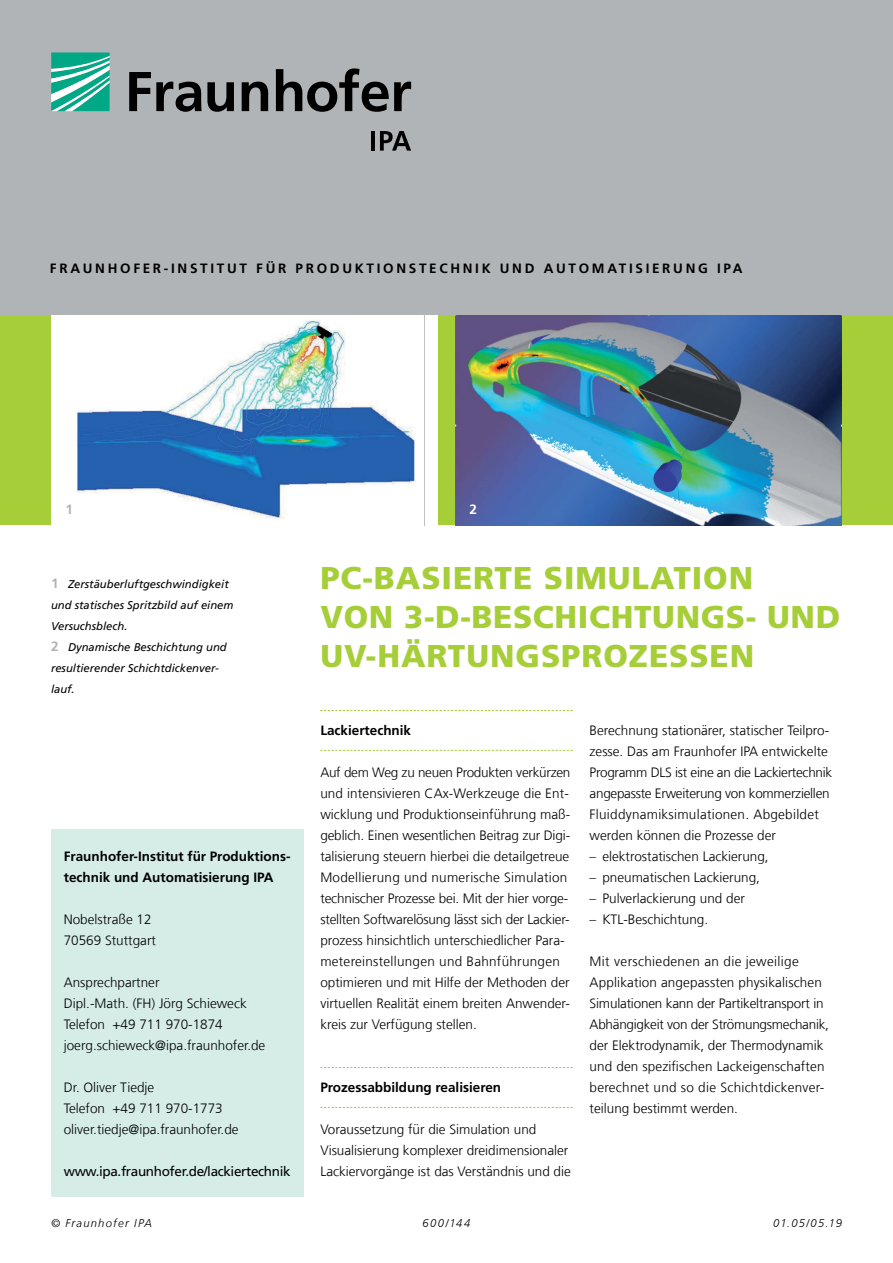
<style>
.page{position:relative;width:893px;height:1263px;background:#fff}
.page>*{position:absolute;margin:0;border:0;box-sizing:border-box;transform-origin:0 0}
.t1{font:900 31.5px/39px "Frutiger LT Com";letter-spacing:.03em;color:#a6ce39}
.t2{font:300 13.5px/21px "Frutiger LT Com";color:#000}
.t3{font:700 13.5px/21px "Frutiger LT Com";color:#000}
.t4{font:13.5px "Frutiger LT Com";letter-spacing:-.025em;color:#000}
.t5{font:700 13.5px "Frutiger LT Com";letter-spacing:.2em;color:#000}
.t6{font:700 13.5px "Frutiger LT Com";color:#b1b4b6}
.t7{font:700 13.5px "Frutiger LT Com";color:#fff}
.t8{font:italic 11.25px/21px "Frutiger LT Com";color:#000}
.t9{font:italic 300 11.25px "Frutiger LT Com";letter-spacing:.105em;color:#000}
.s1{font-weight:700;font-style:normal;font-size:13.5px;color:#b1b4b6}
</style>
<div class="page">
<div style="left:0;top:315px;width:893px;height:210px;background:#a6ce39"></div>
<div style="left:51px;top:315px;width:387px;height:211px;background:#fff"></div>
<img style="left:77px;top:320px;width:338px;height:199px">
<img style="left:455px;top:315px;width:386px;height:210px">
<div style="left:0;top:0;width:893px;height:315px;background:#b1b4b6"></div>
<svg style="left:51px;top:53px;width:59px;height:58px;background:#4cbfa8"></svg>
<svg style="left:129px;top:68px;width:282px;height:44px"></svg>
<hr style="left:371px;top:131px;width:4px;height:20px;background:#000">
<svg style="left:380px;top:131px;width:31px;height:20px"></svg>
<svg style="left:320px;top:710px;width:253px;height:1px"></svg>
<svg style="left:320px;top:750px;width:253px;height:1px"></svg>
<svg style="left:320px;top:1067px;width:253px;height:1px"></svg>
<svg style="left:320px;top:1107px;width:253px;height:1px"></svg>
<div style="left:51px;top:829px;width:252px;height:368px;background:#d6ede7"></div>
<p class="t5" style="left:50px;top:260px;width:328px">FRAUNHOFER-INSTITUT FÜR Pro du ktionste</p>
<p class="t3" style="left:439px;top:258px;width:21px">chni</p>
<p class="t3" style="left:482px;top:258px;width:86px">k un d Auto</p>
<p class="t3" style="left:592px;top:258px;width:27px">matisierun</p>
<p class="t3" style="left:698px;top:258px;width:46px">g IPA</p>
<p class="t6" style="left:66px;top:501px;width:9px">1</p>
<p class="t7" style="left:469px;top:501px;width:9px">2</p>
<p class="t8" style="left:51px;top:574px;width:184px"><span class="s1">1</span> Zerstäuberluftgeschwindigkeit und statisches Spritzbild auf einem<br>Versuchsblech.<br><span class="s1">2</span> Dynamische Beschichtung und resultierender Schichtdickenver&shy;lauf.</p>
<h1 class="t1" style="left:320px;top:558px;width:521px">PC-BASIERTE SIMULATION<br>VON 3-D-BESCHICHTUNGS- UND<br>UV-HÄRTUNGSPROZESSEN</h1>
<p class="t3" style="left:320px;top:720px;width:92px">Lackiertechnik</p>
<p class="t2" style="left:320px;top:762px;width:252px">Auf dem Weg zu neuen Produkten verkürzen und intensivieren CAx-Werkzeuge die Ent&shy;wicklung und Produktionseinführung maß&shy;geblich. Einen wesentlichen Beitrag zur Digi&shy;talisierung steuern hierbei die detailgetreue Modellierung und numerische Simulation technischer Prozesse bei. Mit der hier vorge&shy;stellten Softwarelösung lässt sich der Lackier&shy;prozess hinsichtlich unterschiedlicher Para&shy;metereinstellungen und Bahnführungen optimieren und mit Hilfe der Methoden der virtuellen Realität einem breiten Anwender&shy;kreis zur Verfügung stellen.</p>
<p class="t2" style="left:590px;top:720px;width:244px">Berechnung stationärer, statischer Teilpro&shy;zesse. Das am Fraunhofer IPA entwickelte Programm DLS ist eine an die Lackiertechnik angepasste Erweiterung von kommerziellen Fluiddynamiksimulationen. Abgebildet werden können die Prozesse der</p>
<p class="t2" style="left:590px;top:846px;width:181px">– elektrostatischen Lackierung,</p>
<p class="t2" style="left:590px;top:867px;width:172px">– pneumatischen Lackierung,</p>
<p class="t2" style="left:590px;top:888px;width:157px">– Pulverlackierung und der</p>
<p class="t2" style="left:590px;top:909px;width:120px">– KTL-Beschichtung.</p>
<p class="t2" style="left:590px;top:951px;width:241px">Mit verschiedenen an die jeweilige Applikation angepassten physikalischen Simulationen kann der Partikeltransport in Abhängigkeit von der Strömungsmechanik, der Elektrodynamik, der Thermodynamik und den spezifischen Lackeigenschaften berechnet und so die Schichtdickenver&shy;teilung bestimmt werden.</p>
<p class="t3" style="left:64px;top:846px;width:228px">Fraunhofer-Institut für Produktions&shy;technik und Automatisierung IPA</p>
<p class="t2" style="left:64px;top:909px;width:94px">Nobelstraße 12<br>70569 Stuttgart</p>
<p class="t2" style="left:64px;top:972px;width:203px">Ansprechpartner<br>Dipl.-Math. (FH) Jörg Schieweck<br>Telefon +49 711 970-1874 joerg.schieweck@ipa.fraunhofer.de</p>
<p class="t2" style="left:64px;top:1077px;width:176px">Dr. Oliver Tiedje<br>Telefon +49 711 970-1773 oliver.tiedje@ipa.fraunhofer.de</p>
<p class="t4" style="left:64px;top:1163px;width:228px">www.ipa.fraunhofer.de/lackiertechnik</p>
<p class="t9" style="left:51px;top:1216px;width:103px">© Fraunhofer IPA</p>
<p class="t9" style="left:423px;top:1216px;width:49px">600/144</p>
<p class="t9" style="left:773px;top:1216px;width:70px">01.05/05.19</p>
<p class="t3" style="left:320px;top:1077px;width:182px">Prozessabbildung realisieren</p>
<p class="t2" style="left:320px;top:1119px;width:252px">Voraussetzung für die Simulation und<br>Visualisierung komplexer dreidimensionaler<br>Lackiervorgänge ist das Verständnis und die</p>
</div>
